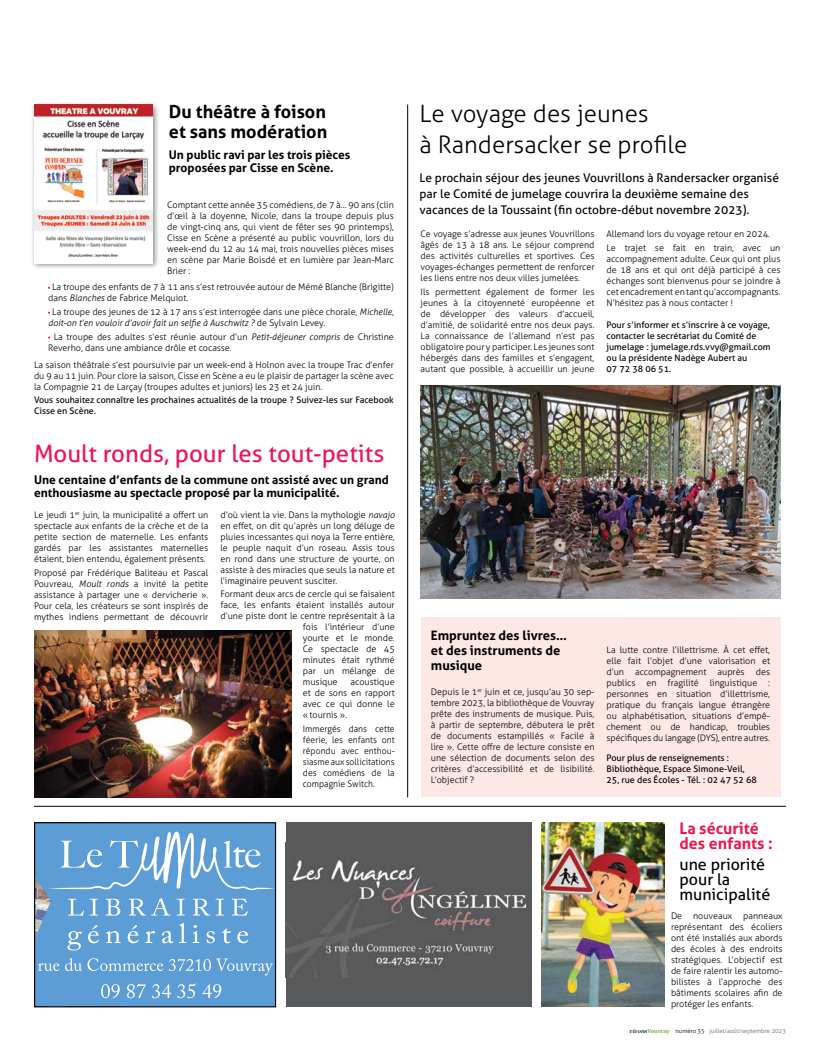
<style>
.page{position:relative;width:823px;height:1049px;background:#fff}
.page>*{position:absolute;margin:0;border:0;box-sizing:border-box;transform-origin:0 0}
.t1{font:300 24px/31px "Aller";color:#000}
.t2{font:24px "Aller";color:#ed145b}
.t3{font:700 18px/20px "Aller";color:#000}
.t4{font:16px/15px "Aller";color:#000}
.t5{font:700 16px/15px "Aller";color:#ed174c}
.t6{font:700 13px/15px "Aller";color:#000}
.t7{font:12px/16px "Aller";color:#000}
.t8{font:700 12px/13px "Aller";color:#000}
.t9{font:300 9px/11px "Aller";color:#000;text-align:justify}
.t10{font:9px/11px "Aller";color:#000}
.t11{font:300 9px/11px "Aller";color:#000;text-align:justify;scale:.96 1}
.t12{font:300 6px "Aller";color:#636466}
.s1{font-style:italic}
.s2{font-family:"Tiffany";font-weight:400;font-style:italic;color:#000}
.s3{font-family:"Cambria";font-weight:700;color:#76b043}
.s4{color:#000}
</style>
<div class="page">
<div style="left:420px;top:617px;width:360px;height:180px;background:#fde8e6"></div>
<svg style="left:36px;top:824px;width:238px;height:181px;background:#6ea6d9"></svg>
<div style="left:34px;top:822px;width:242px;height:185px;border:1px solid #000"></div>
<hr style="left:34px;top:806px;width:751px;height:1px;background:#000">
<div style="left:285px;top:822px;width:246px;height:185px;background:#58595b"></div>
<img style="left:285px;top:859px;width:242px;height:119px">
<img style="left:541px;top:822px;width:123px;height:184px">
<img style="left:420px;top:386px;width:360px;height:213px">
<div style="left:30px;top:101px;width:130px;height:169px;background:#000;opacity:.45"></div>
<img style="left:34px;top:105px;width:119px;height:158px">
<img style="left:34px;top:630px;width:257px;height:167px">
<hr style="left:407px;top:105px;width:1px;height:692px;background:#000">
<h2 class="t3" style="left:169px;top:101px;width:160px">Du théâtre à foison et sans modération</h2>
<h3 class="t8" style="left:169px;top:149px;width:183px">Un public ravi par les trois pièces proposées par Cisse en Scène.</h3>
<p class="t9" style="left:167px;top:199px;width:228px">Comptant cette année 35 comédiens, de 7 à… 90 ans (clin d’œil à la doyenne, Nicole, dans la troupe depuis plus de vingt-cinq ans, qui vient de fêter ses 90 printemps), Cisse en Scène a présenté au public vouvrillon, lors du week-end du 12 au 14 mai, trois nouvelles pièces mises en scène par Marie Boisdé et en lumière par Jean-Marc Brier :</p>
<p class="t9" style="left:48px;top:281px;width:347px"><sup>.</sup> La troupe des enfants de 7 à 11 ans s’est retrouvée autour de Mémé Blanche (Brigitte) dans <span class="s1">Blanches</span> de Fabrice Melquiot.</p>
<p class="t9" style="left:48px;top:306px;width:347px"><sup>.</sup> La troupe des jeunes de 12 à 17 ans s’est interrogée dans une pièce chorale, <span class="s1">Michelle</span>, <span class="s1">doit-on t’en vouloir d’avoir fait un selfie à Auschwitz ?</span> de Sylvain Levey.</p>
<p class="t9" style="left:48px;top:331px;width:347px"><sup>.</sup> La troupe des adultes s’est réunie autour d’un <span class="s1">Petit-déjeuner compris</span> de Christine<br>Reverho, dans une ambiance drôle et cocasse.</p>
<p class="t9" style="left:34px;top:359px;width:361px">La saison théâtrale s’est poursuivie par un week-end à Holnon avec la troupe Trac d’enfer du 9 au 11 juin. Pour clore la saison, Cisse en Scène a eu le plaisir de partager la scène avec la Compagnie 21 de Larçay (troupes adultes et juniors) les 23 et 24 juin.</p>
<p class="t10" style="left:34px;top:395px;width:361px">Vous souhaitez connaître les prochaines actualités de la troupe ? Suivez-les sur Facebook<br>Cisse en Scène.</p>
<h1 class="t2" style="left:34px;top:439px;width:351px">Moult ronds, pour les tout-petits</h1>
<h3 class="t8" style="left:34px;top:473px;width:356px">Une centaine d’enfants de la commune ont assisté avec un grand enthousiasme au spectacle proposé par la municipalité.</h3>
<p class="t9" style="left:34px;top:509px;width:176px">Le jeudi 1<sup>er</sup> juin, la municipalité a offert un spectacle aux enfants de la crèche et de la petite section de maternelle. Les enfants gardés par les assistantes maternelles étaient, bien entendu, également présents.</p>
<p class="t9" style="left:34px;top:567px;width:176px">Proposé par Frédérique Baliteau et Pascal Pouvreau, <span class="s1">Moult ronds</span> a invité la petite assistance à partager une « dervicherie ».<br>Pour cela, les créateurs se sont inspirés de mythes indiens permettant de découvrir</p>
<p class="t9" style="left:220px;top:509px;width:176px">d’où vient la vie. Dans la mythologie <span class="s1">navajo </span>en effet, on dit qu’après un long déluge de pluies incessantes qui noya la Terre entière, le peuple naquit d’un roseau. Assis tous en rond dans une structure de yourte, on assiste à des miracles que seuls la nature et l’imaginaire peuvent susciter.</p>
<p class="t9" style="left:220px;top:589px;width:176px">Formant deux arcs de cercle qui se faisaient</p>
<p class="t9" style="left:220px;top:600px;width:176px">face, les enfants étaient installés autour</p>
<p class="t9" style="left:220px;top:611px;width:176px">d’une piste dont le centre représentait à la</p>
<p class="t9" style="left:303px;top:622px;width:93px">fois l’intérieur d’une</p>
<p class="t9" style="left:303px;top:633px;width:93px">yourte et le monde.</p>
<p class="t9" style="left:303px;top:644px;width:93px">Ce spectacle de 45</p>
<p class="t9" style="left:303px;top:655px;width:93px">minutes était rythmé</p>
<p class="t9" style="left:303px;top:666px;width:93px">par un mélange de</p>
<p class="t9" style="left:303px;top:677px;width:36px">musique</p>
<p class="t9" style="left:303px;top:677px;width:93px;text-indent:48px">acoustique et de sons en rapport avec ce qui donne le «tournis ».</p>
<p class="t11" style="left:303px;top:724px;width:97px">Immergés dans cette féerie, les enfants ont répondu avec enthou&shy;siasme aux sollicitations des comédiens de la compagnie Switch.</p>
<h1 class="t1" style="left:419px;top:98px;width:269px">Le voyage des jeunes<br>à Randersacker se profile</h1>
<h3 class="t7" style="left:419px;top:170px;width:361px">Le prochain séjour des jeunes Vouvrillons à Randersacker organisé par le Comité de jumelage couvrira la deuxième semaine des vacances de la Toussaint (fin octobre-début novembre 2023).</h3>
<p class="t9" style="left:420px;top:228px;width:175px">Ce voyage s’adresse aux jeunes Vouvrillons âgés de 13 à 18 ans. Le séjour comprend des activités culturelles et sportives. Ces voyages-échanges permettent de renforcer les liens entre nos deux villes jumelées.</p>
<p class="t9" style="left:420px;top:286px;width:175px">Ils permettent également de former les jeunes à la citoyenneté européenne et de développer des valeurs d’accueil, d’amitié, de solidarité entre nos deux pays.<br>La connaissance de l’allemand n’est pas obligatoire pour y participer. Les jeunes sont hébergés dans des familles et s’engagent, autant que possible, à accueillir un jeune</p>
<p class="t9" style="left:606px;top:227px;width:175px;line-height:13.8px">Allemand lors du voyage retour en 2024.<br>Le trajet se fait en train, avec un</p>
<p class="t9" style="left:606px;top:253px;width:175px">accompagnement adulte. Ceux qui ont plus de 18 ans et qui ont déjà participé à ces échanges sont bienvenus pour se joindre à cet encadrement en tant qu’accompagnants.<br>N’hésitez pas à nous contacter !</p>
<p class="t10" style="left:606px;top:319px;width:165px">Pour s’informer et s’inscrire à ce voyage, contacter le secrétariat du Comité de jumelage : jumelage.rds.vvy@gmail.com ou la présidente Nadège Aubert au<br>07 72 38 06 51.</p>
<h3 class="t6" style="left:430px;top:627px;width:137px">Empruntez des livres… et des instruments de musique</h3>
<p class="t9" style="left:430px;top:686px;width:165px">Depuis le 1<sup>er</sup> juin et ce, jusqu’au 30 sep&shy;tembre 2023, la bibliothèque de Vouvray prête des instruments de musique. Puis, à partir de septembre, débutera le prêt de documents estampillés « Facile à lire ». Cette offre de lecture consiste en une sélection de documents selon des critères d’accessibilité et de lisibilité.<br>L’objectif ?</p>
<p class="t9" style="left:606px;top:645px;width:165px">La lutte contre l’illettrisme. À cet effet, elle fait l’objet d’une valorisation et d’un accompagnement auprès des publics en fragilité linguistique : personnes en situation d’illettrisme, pratique du français langue étrangère ou alphabétisation, situations d’empê&shy;chement ou de handicap, troubles spécifiques du langage (DYS), entre autres.</p>
<p class="t10" style="left:606px;top:752px;width:152px">Pour plus de renseignements :<br>Bibliothèque, Espace Simone-Veil,<br>25, rue des Écoles - Tél. : 02 47 52 68</p>
<h3 class="t5" style="left:679px;top:821px;width:95px">La sécurité des enfants :</h3>
<h3 class="t4" style="left:679px;top:856px;width:92px">une priorité pour la municipalité</h3>
<p class="t9" style="left:670px;top:910px;width:113px">De nouveaux panneaux représentant des écoliers ont été installés aux abords des écoles à des endroits stratégiques. L’objectif est de faire ralentir les automo&shy;bilistes à l’approche des bâtiments scolaires afin de protéger les enfants.</p>
<p class="t12" style="left:629px;top:1027px;width:158px"><span class="s2">vivons</span><span class="s3">Vouvray</span> <span class="s4">numéro 35</span> juillet/août/septembre 2023</p>
</div>
